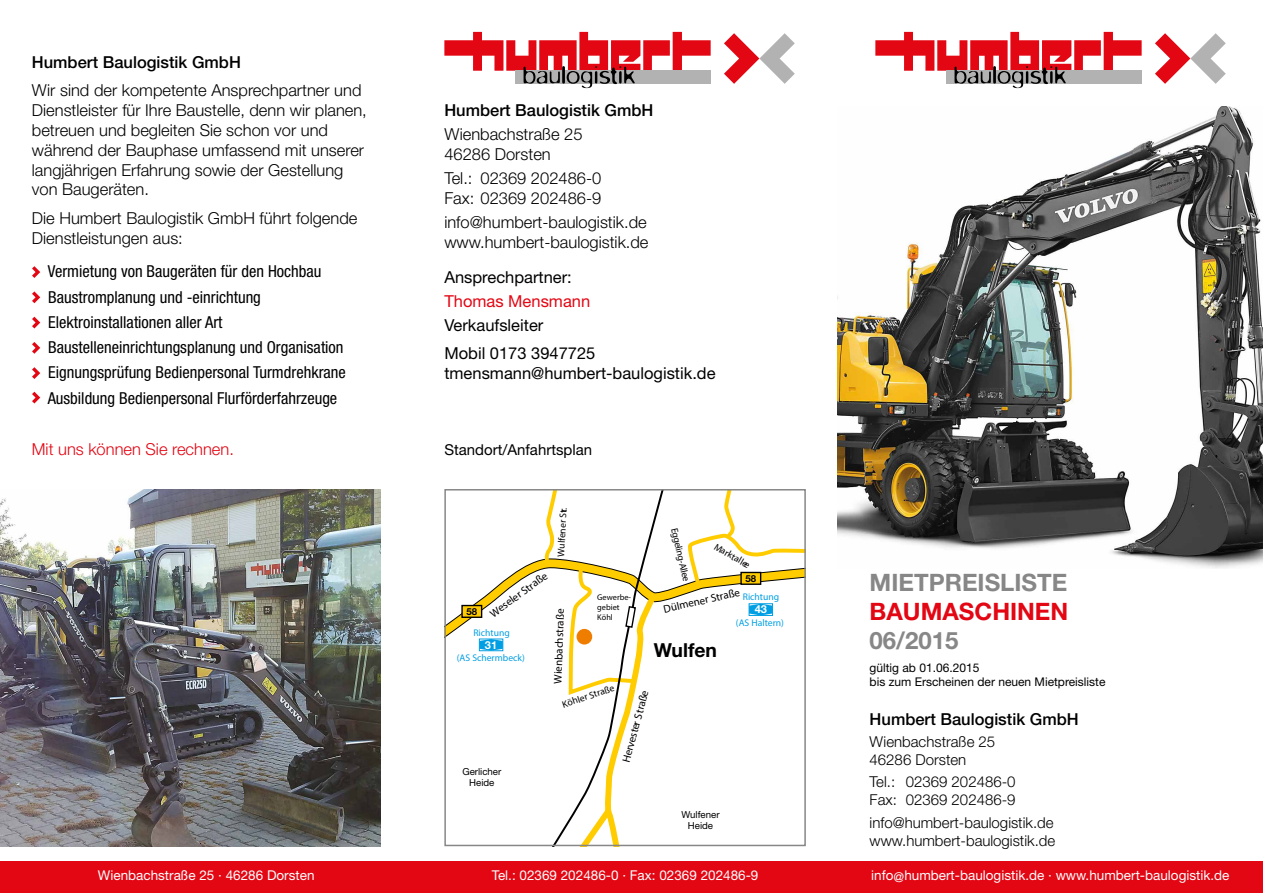
<style>
.page{position:relative;width:1263px;height:893px;background:#fff}
.page>*{position:absolute;margin:0;border:0;box-sizing:border-box;transform-origin:0 0}
.t1{font:700 24px "Helvetica Neue LT Std";color:#878787}
.t2{font:700 24px "Helvetica Neue LT Std";color:#e30613}
.t3{font:700 19.35px "Helvetica Neue";color:#000}
.t4{font:300 16.5px/19.8px "Helvetica Neue LT Std";color:#000}
.t5{font:condensed 16.5px/25.2px "Helvetica Neue LT Std";color:#000}
.t6{font:16.5px/28.3px "Helvetica Neue LT Std";color:#000}
.t7{font:500 16.5px "Helvetica Neue LT Std";color:#000}
.t8{font:300 16.5px "Helvetica Neue LT Std";color:#e30613}
.t9{font:16.5px "Helvetica Neue LT Std";color:#e30613}
.t10{font:300 15px/18px "Helvetica Neue LT Std";color:#000}
.t11{font:15px "Helvetica Neue LT Std";color:#000}
.t12{font:13.5px "Helvetica Neue LT Std";color:#fff}
.t13{font:12px/14.4px "Helvetica Neue LT Std";color:#000}
.t14{font:condensed 11.1px "Helvetica";color:#000}
.t15{font:700 11.1px "Helvetica Neue";color:#fff}
.t16{font:condensed 9.6px "Helvetica";color:#000}
.t17{font:700 condensed 9.6px "Helvetica";color:#009fe3}
.t18{font:9.6px/10.6px "Helvetica Neue";color:#000;text-align:center}
.t19{font:700 9.6px "Helvetica Neue";color:#000}
.t20{font:condensed 8.25px/9.9px "Helvetica";color:#000}
</style>
<div class="page">
<img style="left:838px;top:106px;width:425px;height:462px">
<svg style="left:444px;top:32px;width:267px;height:56px"></svg>
<svg style="left:724px;top:33px;width:71px;height:51px"></svg>
<svg style="left:32px;top:266px;width:8px;height:12px"></svg>
<svg style="left:32px;top:291px;width:8px;height:12px"></svg>
<svg style="left:32px;top:317px;width:8px;height:11px"></svg>
<svg style="left:32px;top:342px;width:8px;height:12px"></svg>
<svg style="left:32px;top:367px;width:8px;height:12px"></svg>
<svg style="left:32px;top:392px;width:8px;height:11px"></svg>
<svg style="left:875px;top:32px;width:266px;height:56px"></svg>
<svg style="left:1155px;top:33px;width:71px;height:51px"></svg>
<svg style="left:447px;top:492px;width:356px;height:351px"></svg>
<div style="left:576px;top:629px;width:16px;height:15px;background:#ef7d00;border-radius:50%"></div>
<div style="left:444px;top:489px;width:362px;height:357px;border:2px solid #878787"></div>
<img style="left:0;top:489px;width:381px;height:357px">
<div style="left:0;top:861px;width:1263px;height:32px;background:#e30613"></div>
<p class="t7" style="left:32px;top:52px;width:211px">Humbert Baulogistik GmbH</p>
<p class="t4" style="left:32px;top:80px;width:336px">Wir sind der kompetente Ansprechpartner und Dienstleister für Ihre Baustelle, denn wir planen, betreuen und begleiten Sie schon vor und während der Bauphase umfassend mit unserer langjährigen Erfahrung sowie der Gestellung von Baugeräten.</p>
<p class="t4" style="left:32px;top:208px;width:327px">Die Humbert Baulogistik GmbH führt folgende<br>Dienstleistungen aus:</p>
<p class="t5" style="left:48px;top:259px;width:300px">Vermietung von Baugeräten für den Hochbau Baustromplanung und -einrichtung Elektroinstallationen aller Art Baustelleneinrichtungsplanung und Organisation Eignungsprüfung Bedienpersonal Turmdrehkrane Ausbildung Bedienpersonal Flurförderfahrzeuge</p>
<p class="t8" style="left:32px;top:439px;width:204px">Mit uns können Sie rechnen.</p>
<p class="t11" style="left:444px;top:441px;width:149px">Standort/Anfahrtsplan</p>
<p class="t7" style="left:444px;top:100px;width:211px">Humbert Baulogistik GmbH</p>
<p class="t4" style="left:444px;top:124px;width:140px">Wienbachstraße 25<br>46286 Dorsten</p>
<p class="t4" style="left:444px;top:168px;width:158px">Tel.: 02369 202486-0<br>Fax: 02369 202486-9</p>
<p class="t4" style="left:444px;top:212px;width:206px">info@humbert-baulogistik.de www.humbert-baulogistik.de</p>
<p class="t6" style="left:444px;top:263px;width:129px">Ansprechpartner:</p>
<p class="t9" style="left:444px;top:291px;width:147px">Thomas Mensmann</p>
<p class="t6" style="left:444px;top:311px;width:153px">Verkaufsleiter<br>Mobil 0173 3947725</p>
<p class="t6" style="left:444px;top:359px;width:273px">tmensmann@humbert-baulogistik.de</p>
<p class="t16" style="left:555px;top:556px;width:51px;rotate:-87deg">Wulfener Str.</p>
<p class="t14" style="left:487px;top:609px;width:70px;rotate:-36deg">Weseler Straße</p>
<p class="t19" style="left:466px;top:604px;width:12px">58</p>
<p class="t14" style="left:551px;top:683px;width:76px;rotate:-88deg">Wienbachstraße</p>
<p class="t17" style="left:473px;top:627px;width:38px">Richtung</p>
<p class="t17" style="left:457px;top:652px;width:69px">(AS Schermbeck)</p>
<p class="t15" style="left:485px;top:636px;width:14px">31</p>
<p class="t20" style="left:597px;top:593px;width:35px">Gewerbe&shy;gebiet<br>Köhl</p>
<p class="t16" style="left:680px;top:527px;width:56px;rotate:77deg">Eggeling-Allee</p>
<p class="t16" style="left:718px;top:541px;width:41px;rotate:30deg">Marktallee</p>
<p class="t19" style="left:745px;top:571px;width:12px">58</p>
<p class="t15" style="left:755px;top:601px;width:14px">43</p>
<p class="t14" style="left:662px;top:602px;width:79px;rotate:-13deg">Dülmener Straße</p>
<p class="t17" style="left:743px;top:591px;width:38px">Richtung</p>
<p class="t17" style="left:736px;top:616px;width:50px">(AS Haltern)</p>
<p class="t3" style="left:654px;top:635px;width:65px">Wulfen</p>
<p class="t18" style="left:462px;top:767px;width:40px">Gerlicher<br>Heide</p>
<p class="t16" style="left:561px;top:699px;width:56px;rotate:-18deg">Köhler Straße</p>
<p class="t14" style="left:619px;top:760px;width:75px;rotate:-75deg">Hervester Straße</p>
<p class="t18" style="left:681px;top:810px;width:40px">Wulfener<br>Heide</p>
<h1 class="t1" style="left:870px;top:568px;width:199px">MIETPREISLISTE</h1>
<h1 class="t2" style="left:870px;top:597px;width:200px">BAUMASCHINEN</h1>
<h1 class="t1" style="left:870px;top:625px;width:90px">06/2015</h1>
<p class="t13" style="left:870px;top:660px;width:237px">gültig ab 01.06.2015<br>bis zum Erscheinen der neuen Mietpreisliste</p>
<p class="t7" style="left:870px;top:709px;width:211px">Humbert Baulogistik GmbH</p>
<p class="t10" style="left:870px;top:732px;width:127px">Wienbachstraße 25<br>46286 Dorsten</p>
<p class="t10" style="left:870px;top:773px;width:147px">Tel.: 02369 202486-0<br>Fax: 02369 202486-9</p>
<p class="t10" style="left:870px;top:813px;width:187px">info@humbert-baulogistik.de www.humbert-baulogistik.de</p>
<p class="t12" style="left:98px;top:867px;width:218px">Wienbachstraße 25 · 46286 Dorsten</p>
<p class="t12" style="left:492px;top:867px;width:268px">Tel.: 02369 202486-0 · Fax: 02369 202486-9</p>
<p class="t12" style="left:871px;top:867px;width:360px">info@humbert-baulogistik.de · www.humbert-baulogistik.de</p>
</div>
